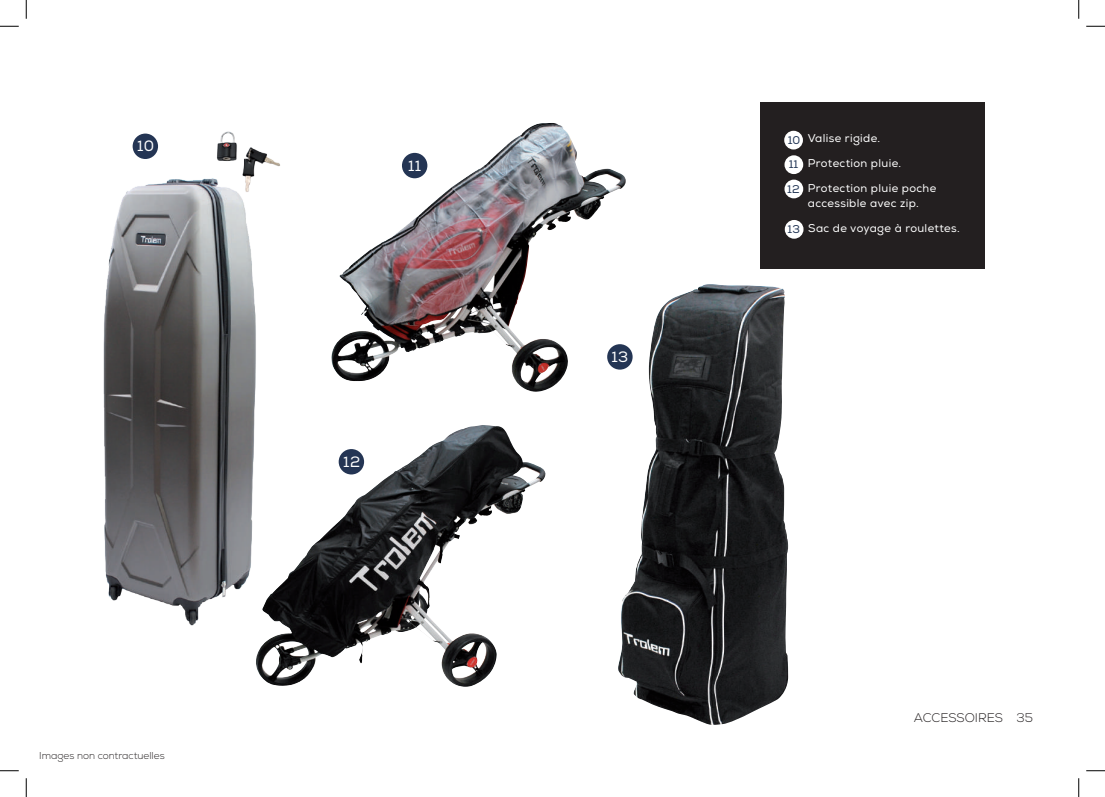
<style>
.page{position:relative;width:1105px;height:797px;background:#fff}
.page>*{position:absolute;margin:0;border:0;box-sizing:border-box;transform-origin:0 0}
.t1{font:15px "Nexa";letter-spacing:.03em;color:#fff}
.t2{font:300 12.5px "Nexa";color:#231f20}
.t3{font:11.25px/24.4px "Nexa";letter-spacing:.03em;color:#fff}
.t4{font:300 10px "Nexa";color:#231f20}
.s1{color:#233655}
</style>
<div class="page">
<img style="left:616px;top:284px;width:172px;height:441px">
<img style="left:256px;top:425px;width:241px;height:262px">
<img style="left:331px;top:123px;width:238px;height:269px">
<div style="left:339px;top:449px;width:25px;height:25px;background:#243554;border-radius:50%"></div>
<div style="left:402px;top:153px;width:25px;height:25px;background:#243554;border-radius:50%"></div>
<div style="left:607px;top:344px;width:26px;height:25px;background:#243554;border-radius:50%"></div>
<div style="left:133px;top:134px;width:25px;height:25px;background:#243554;border-radius:50%"></div>
<img style="left:217px;top:131px;width:63px;height:45px">
<img style="left:103px;top:176px;width:162px;height:452px">
<div style="left:760px;top:102px;width:225px;height:166px;background:#231f20"></div>
<div style="left:784px;top:131px;width:19px;height:18px;background:#fff;border-radius:50%"></div>
<div style="left:784px;top:155px;width:19px;height:19px;background:#fff;border-radius:50%"></div>
<div style="left:784px;top:180px;width:19px;height:18px;background:#fff;border-radius:50%"></div>
<div style="left:785px;top:220px;width:18px;height:19px;background:#fff;border-radius:50%"></div>
<svg style="left:0;top:25px;width:19px;height:2px"></svg>
<svg style="left:1086px;top:25px;width:19px;height:2px"></svg>
<svg style="left:0;top:770px;width:19px;height:1px"></svg>
<svg style="left:1086px;top:770px;width:19px;height:1px"></svg>
<svg style="left:25px;top:0;width:2px;height:19px"></svg>
<svg style="left:25px;top:778px;width:2px;height:19px"></svg>
<svg style="left:1078px;top:0;width:1px;height:19px"></svg>
<svg style="left:1078px;top:778px;width:1px;height:19px"></svg>
<h1 class="t1" style="left:137px;top:137px;width:19px">10</h1>
<p class="t4" style="left:39px;top:750px;width:127px">Images non contractuelles</p>
<h1 class="t1" style="left:408px;top:156px;width:15px">11</h1>
<h1 class="t1" style="left:343px;top:452px;width:18px">12</h1>
<h1 class="t1" style="left:611px;top:348px;width:18px">13</h1>
<p class="t3" style="left:788px;top:126px;width:94px"><span class="s1">10</span> Valise rigide.</p>
<p class="t3" style="left:787px;top:151px;width:150px"><span class="s1">11</span> Protection pluie.<br><span class="s1">12</span> Protection pluie poche</p>
<p class="t3" style="left:808px;top:191px;width:113px">accessible avec zip.</p>
<p class="t3" style="left:788px;top:216px;width:174px"><span class="s1">13</span> Sac de voyage à roulettes.</p>
<p class="t2" style="left:914px;top:710px;width:121px">ACCESSOIRES 35</p>
</div>
